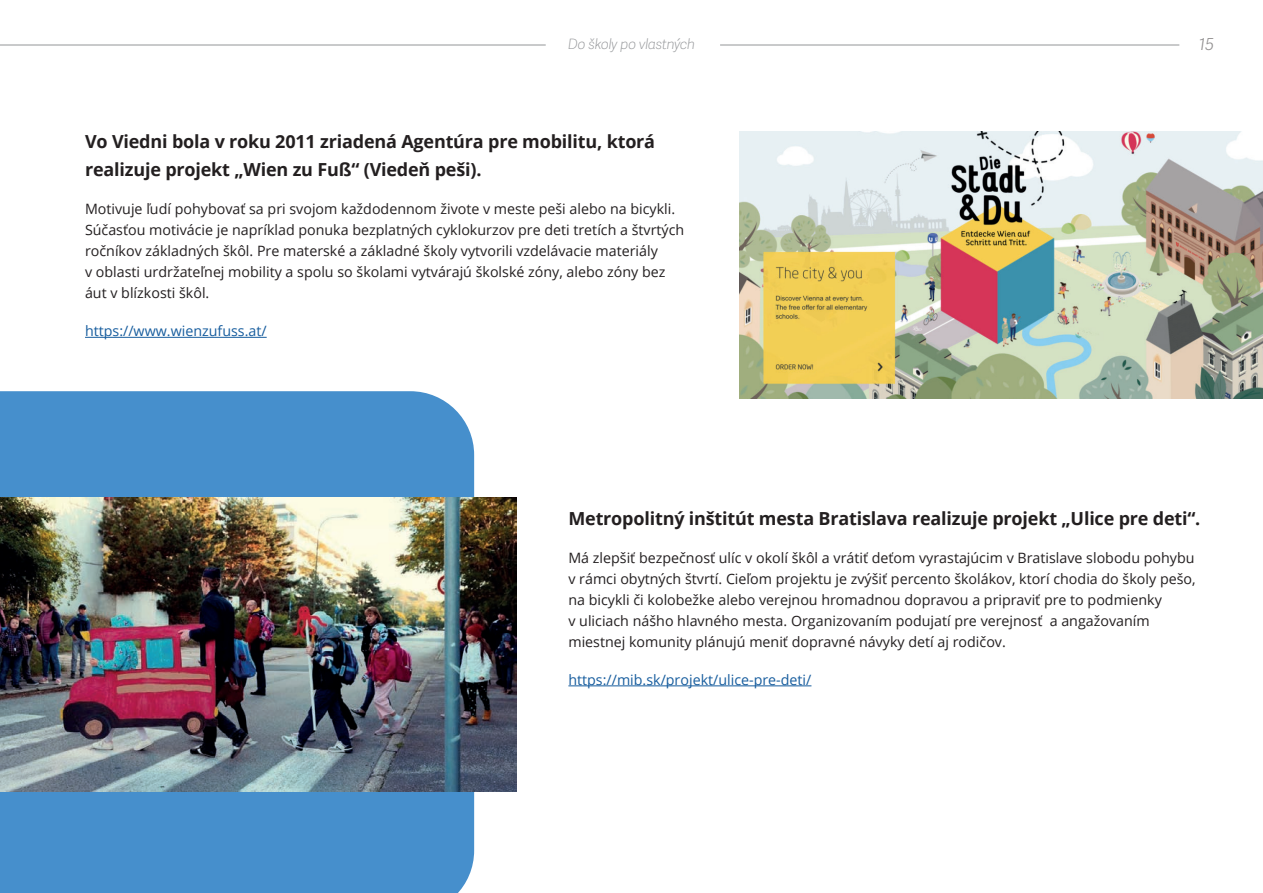
<style>
.page{position:relative;width:1263px;height:893px;background:#fff}
.page>*{position:absolute;margin:0;border:0;box-sizing:border-box;transform-origin:0 0}
.Zvyrazeny{font:700 18px/28.5px "Open Sans";letter-spacing:-.01em;color:#231f20}
.t1{font:italic 300 16.5px "Adelle Sans";color:#231f20}
.t2{font:14.25px/21px "Open Sans";color:#231f20}
.t3{font:14.25px "Open Sans";color:#175d9e}
.t4{font:italic 100 14.25px "Adelle Sans";letter-spacing:-.03em;color:#939598}
</style>
<div class="page">
<hr style="left:0;top:45px;width:546px;height:1px;background:#939598">
<hr style="left:720px;top:45px;width:459px;height:1px;background:#939598">
<div style="left:0;top:391px;width:474px;height:502px;background:#468fcc"></div>
<hr style="left:85px;top:337px;width:182px;height:1px;background:#175d9e">
<img style="left:740px;top:132px;width:523px;height:267px">
<img style="left:0;top:497px;width:517px;height:295px">
<hr style="left:568px;top:685px;width:243px;height:1px;background:#175d9e">
<p class="t4" style="left:568px;top:36px;width:129px">Do školy po vlastných</p>
<p class="t1" style="left:1198px;top:35px;width:17px">15</p>
<p class="Zvyrazeny" style="left:85px;top:126px;width:572px">Vo Viedni bola v roku 2011 zriadená Agentúra pre mobilitu, ktorá realizuje projekt „Wien zu Fuß“ (Viedeň peši).</p>
<p class="t2" style="left:85px;top:198px;width:601px">Motivuje ľudí pohybovať sa pri svojom každodennom živote v meste peši alebo na bicykli.<br>Súčasťou motivácie je napríklad ponuka bezplatných cyklokurzov pre deti tretích a štvrtých ročníkov základných škôl. Pre materské a základné školy vytvorili vzdelávacie materiály<br>v oblasti urdržateľnej mobility a spolu so školami vytvárajú školské zóny, alebo zóny bez áut v blízkosti škôl.</p>
<p class="t3" style="left:85px;top:321px;width:183px">https://www.wienzufuss.at/</p>
<p class="Zvyrazeny" style="left:568px;top:503px;width:633px">Metropolitný inštitút mesta Bratislava realizuje projekt „Ulice pre deti“.</p>
<p class="t2" style="left:568px;top:547px;width:629px">Má zlepšiť bezpečnosť ulíc v okolí škôl a vrátiť deťom vyrastajúcim v Bratislave slobodu pohybu v rámci obytných štvrtí. Cieľom projektu je zvýšiť percento školákov, ktorí chodia do školy pešo, na bicykli či kolobežke alebo verejnou hromadnou dopravou a pripraviť pre to podmienky<br>v uliciach nášho hlavného mesta. Organizovaním podujatí pre verejnosť a angažovaním miestnej komunity plánujú meniť dopravné návyky detí aj rodičov.</p>
<p class="t3" style="left:568px;top:670px;width:245px">https://mib.sk/projekt/ulice-pre-deti/</p>
</div>
